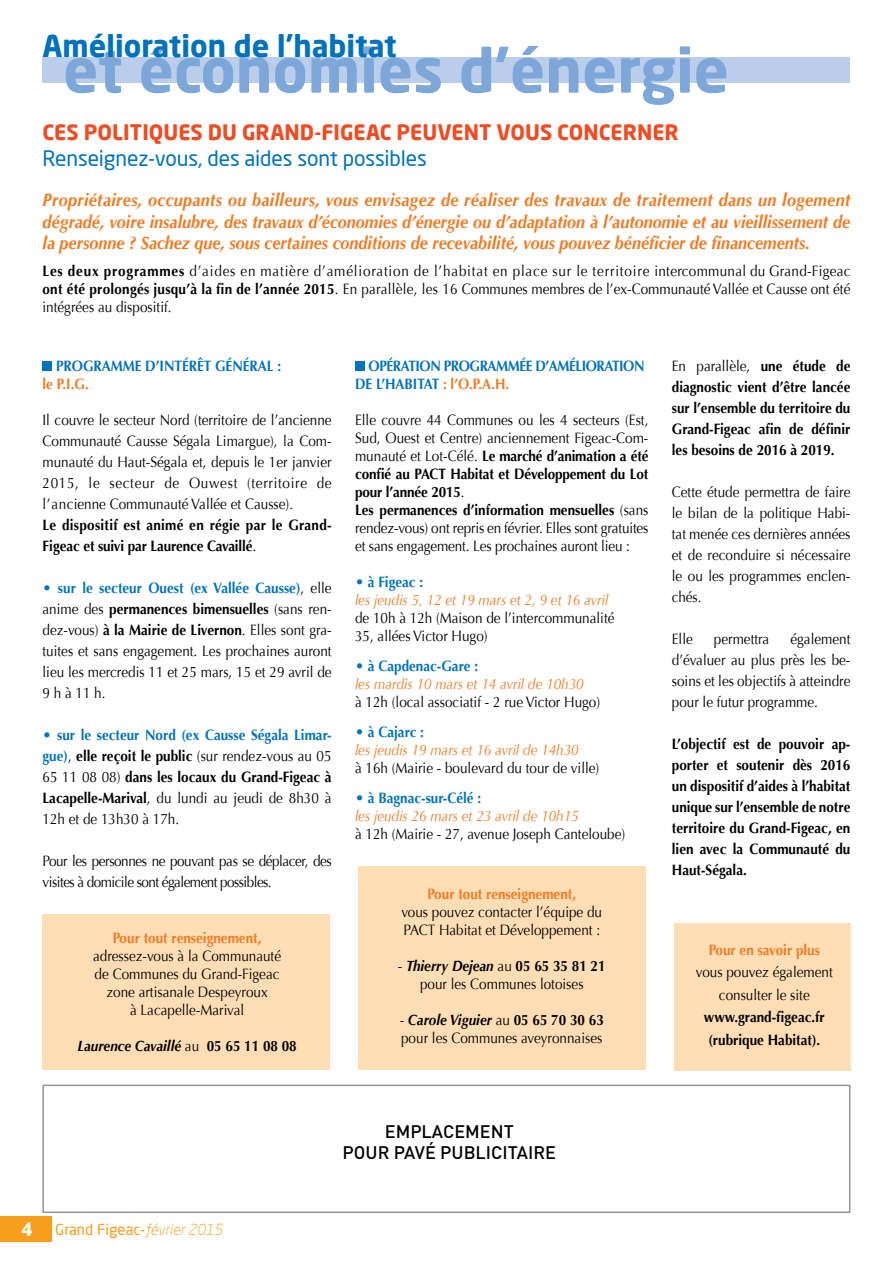
<style>
.page{position:relative;width:893px;height:1263px;background:#fff}
.page>*{position:absolute;margin:0;border:0;box-sizing:border-box;transform-origin:0 0}
.t1{font:700 60px "Neo Sans Pro";color:#7da7d8}
.t2{font:700 30px "Neo Sans Pro";color:#0072bc}
.t3{font:700 21px "Neo Sans Pro";color:#f04c23}
.t4{font:21px "Neo Sans Pro";letter-spacing:-.005em;color:#0072bc}
.t5{font:italic 700 18px/21.6px "Optima";color:#f47920;text-align:justify;scale:.9 1}
.t6{font:500 18px/21.6px "DIN";color:#000;text-align:center}
.t7{font:15px/21px "Optima";color:#000;text-align:justify;scale:.9 1}
.t8{font:700 15px/21px "Optima";color:#000;text-align:justify;scale:.9 1}
.t9{font:italic 15px "Optima";color:#f47920;scale:.9 1}
.t10{font:15px/21px "Optima";letter-spacing:-.035em;color:#000;scale:.9 1}
.t11{font:700 15px "Optima";color:#f47920;scale:.9 1}
.t12{font:700 15px/21px "Optima";letter-spacing:.02em;color:#000;scale:.9 1}
.t13{font:700 15px "Optima";color:#0072bc;scale:.9 1}
.t14{font:700 15px "Optima";color:#0072bc}
.t15{font:italic 700 15px "Optima";color:#000;scale:.9 1}
.t16{font:15px "Neo Sans Pro";color:#f99d1c}
.s1{font-weight:700}
.s2{font-weight:400}
.s3{color:#0072bc}
.s4{font-weight:700;color:#0072bc}
.s5{font-weight:400;font-style:normal}
.s6{font-style:normal}
.s7{font-weight:700;font-style:italic}
.s8{font-weight:700;font-size:18px;color:#fff}
.s9{font-weight:300;font-style:italic}
</style>
<div class="page">
<div style="left:43px;top:57px;width:807px;height:26px;background:#bacdea"></div>
<div style="left:0;top:1216px;width:51px;height:26px;background:#f99d1c"></div>
<div style="left:43px;top:914px;width:287px;height:156px;background:#ffdeb6"></div>
<div style="left:358px;top:867px;width:287px;height:203px;background:#ffdeb6"></div>
<div style="left:674px;top:923px;width:176px;height:147px;background:#ffdeb6"></div>
<div style="left:43px;top:361px;width:9px;height:10px;background:#0072bc"></div>
<div style="left:355px;top:361px;width:10px;height:10px;background:#0072bc"></div>
<div style="left:42px;top:1084px;width:808px;height:129px;border:2px solid #939598"></div>
<h2 class="t2" style="left:43px;top:27px;width:356px">Amélioration de l’habitat</h2>
<h1 class="t1" style="left:63px;top:32px;width:667px">et économies d’énergie</h1>
<h3 class="t3" style="left:43px;top:119px;width:13px">CES</h3>
<h3 class="t3" style="left:84px;top:119px;width:94px">POLITIQUES</h3>
<h3 class="t3" style="left:208px;top:119px;width:203px">DU GRAND-FIGEAC PEU</h3>
<h3 class="t3" style="left:437px;top:119px;width:151px">VENT VOUS CONCERNER</h3>
<h3 class="t4" style="left:43px;top:145px;width:386px">Renseignez-vous, des aides sont possibles</h3>
<p class="t5" style="left:43px;top:189px;width:899px">Propriétaires, occupants ou bailleurs, vous envisagez de réaliser des travaux de traitement dans un logement dégradé, voire insalubre, des travaux d’économies d’énergie ou d’adaptation à l’autonomie et au vieillissement de la personne ? Sachez que, sous certaines conditions de recevabilité, vous pouvez bénéficier de financements.</p>
<p class="t7" style="left:43px;top:262px;width:899px;line-height:18px"><span class="s1">Les deux programmes</span> d’aides en matière d’amélioration de l’habitat en place sur le territoire intercommunal du Grand-Figeac <span class="s1">ont été prolongés jusqu’à la fin de l’année 2015</span>. En parallèle, les 16 Communes membres de l’ex-Communauté Vallée et Causse ont été intégrées au dispositif.</p>
<p class="t13" style="left:56px;top:357px;width:21px">Programm</p>
<p class="t13" style="left:135px;top:357px;width:137px">e d’Intérêt Général</p>
<p class="t13" style="left:277px;top:357px;width:6px">:</p>
<p class="t11" style="left:43px;top:375px;width:53px">le P.I.G.</p>
<p class="t7" style="left:43px;top:410px;width:323px">Il couvre le secteur Nord (territoire de l’ancienne Communauté Causse Ségala Limargue), la Com&shy;munauté du Haut-Ségala et, depuis le 1er janvier 2015, le secteur de Ouwest (territoire de l’ancienne Communauté Vallée et Causse).</p>
<p class="t12" style="left:43px;top:515px;width:323px">Le dispositif est animé en régie par le Grand-<br>Figeac et suivi par Laurence Cavaillé<span class="s2">.</span></p>
<p class="t7" style="left:43px;top:578px;width:323px"><span class="s3">•</span> <span class="s4">sur le secteur Ouest (ex Vallée Causse)</span>, elle anime des <span class="s1">permanences bimensuelles</span> (sans ren&shy;dez-vous) <span class="s1">à la Mairie de Livernon</span>. Elles sont gra&shy;tuites et sans engagement. Les prochaines auront lieu les mercredis 11 et 25 mars, 15 et 29 avril de 9 h à 11 h.</p>
<p class="t7" style="left:43px;top:725px;width:323px"><span class="s3">•</span> <span class="s4">sur le secteur N ord (ex Causse Ségala Limar&shy;gue)</span>, <span class="s1">elle reçoit le public</span> (sur rendez-vous au 05<br>65 11 08 08) <span class="s1">dans les locaux du Grand-Figeac à Lacapelle-Marival</span>, du lundi au jeudi de 8h30 à 12h et de 13h30 à 17h.</p>
<p class="t10" style="left:43px;top:851px;width:323px">Pour les personnes ne pouvant pas se déplacer, des visites à domicile sont également possibles.</p>
<p class="t11" style="left:113px;top:929px;width:167px">Pour tout renseignement,</p>
<p class="t7" style="left:93px;top:947px;width:210px;line-height:18px;text-align:center">adressez-vous à la Communauté de Communes du Grand-Figeac zone artisanale Despeyroux<br>à Lacapelle-Marival</p>
<p class="t15" style="left:77px;top:1037px;width:245px">Laurence Cavaillé <span class="s5">au</span> <span class="s6">05 65 11 08 08</span></p>
<p class="t13" style="left:369px;top:357px;width:37px">Opératio</p>
<p class="t13" style="left:430px;top:357px;width:29px">n Programm</p>
<p class="t13" style="left:519px;top:357px;width:67px">ée d’Amélioratio</p>
<p class="t13" style="left:634px;top:357px;width:13px">n</p>
<p class="t13" style="left:355px;top:375px;width:71px">de l’Habitat</p>
<p class="t11" style="left:443px;top:375px;width:75px">: l’O.P.A.H.</p>
<p class="t7" style="left:355px;top:411px;width:327px;line-height:18px;text-align:left">Elle couvre 44 Communes ou les 4 secteurs (Est, Sud, Ouest et Centre) anciennement Figeac-Com&shy;munauté et Lot-Célé. <span class="s1">Le marché d’animation a été confié au PACT Habitat et Développement du Lot pour l’année 2015</span>.<br><span class="s1">Les permanences d’information mensuelles</span> (sans rendez-vous) ont repris en février. Elles sont gratuites et sans engagement. Les prochaines auront lieu :</p>
<p class="t14" style="left:355px;top:573px;width:70px">• à Figeac :</p>
<p class="t9" style="left:355px;top:591px;width:283px">les jeudis 5, 12 et 19 mars et 2, 9 et 16 avril</p>
<p class="t7" style="left:355px;top:609px;width:290px;line-height:18px">de 10h à 12h (Maison de l’intercommunalité<br>35, allées Victor Hugo)</p>
<p class="t14" style="left:355px;top:657px;width:125px">• à Capdenac-Gare :</p>
<p class="t9" style="left:355px;top:675px;width:256px">les mardis 10 mars et 14 avril de 10h30</p>
<p class="t7" style="left:355px;top:692px;width:274px">à 12h (local associatif - 2 rue Victor Hugo)</p>
<p class="t14" style="left:355px;top:723px;width:70px">• à Cajarc :</p>
<p class="t9" style="left:355px;top:741px;width:250px">les jeudis 19 mars et 16 avril de 14h30</p>
<p class="t7" style="left:355px;top:758px;width:273px">à 16h (Mairie - boulevard du tour de ville)</p>
<p class="t14" style="left:355px;top:789px;width:128px">• à Bagnac-sur-Célé :</p>
<p class="t9" style="left:355px;top:807px;width:250px">les jeudis 26 mars et 23 avril de 10h15</p>
<p class="t7" style="left:355px;top:824px;width:302px">à 12h (Mairie - 27, avenue Joseph Canteloube)</p>
<p class="t11" style="left:427px;top:885px;width:167px">Pour tout renseignement,</p>
<p class="t7" style="left:401px;top:903px;width:224px;line-height:18px">vous pouvez contacter l’équipe du<br>PACT Habitat et Développement :</p>
<p class="t7" style="left:398px;top:957px;width:232px;line-height:18px;text-align:center">- <span class="s7">Thierry Dejean</span> au <span class="s1">05 65 35 81 21 </span>pour les Communes lotoises</p>
<p class="t7" style="left:400px;top:1011px;width:228px;line-height:18px">- <span class="s7">Carole Viguier</span> au <span class="s1">05 65 70 30 63 </span>pour les Communes aveyronnaises</p>
<p class="t8" style="left:672px;top:356px;width:200px"><span class="s2">En parallèle,</span> une étude de diagnostic vient d’être lancée sur l’ensemble du territoire du Grand-Figeac afin de définir les besoins de 2016 à 2019.</p>
<p class="t7" style="left:672px;top:482px;width:200px">Cette étude permettra de faire le bilan de la politique Habi&shy;tat menée ces dernières années et de reconduire si nécessaire le ou les programmes enclen&shy;chés.</p>
<p class="t7" style="left:672px;top:629px;width:25px">Elle</p>
<p class="t7" style="left:714px;top:629px;width:63px">permettra</p>
<p class="t7" style="left:672px;top:629px;width:200px;text-indent:119px">également d’évaluer au plus près les be&shy;soins et les objectifs à atteindre pour le futur programme.</p>
<p class="t8" style="left:672px;top:734px;width:200px">L’objectif est de pouvoir ap&shy;porter et soutenir dès 2016 un dispositif d’aides à l’habitat unique sur l’ensemble de notre territoire du Grand-Figeac, en lien avec la Communauté du Haut-Ségala.</p>
<p class="t11" style="left:709px;top:941px;width:125px">Pour en savoir plus</p>
<p class="t7" style="left:696px;top:961px;width:154px;line-height:22.5px;text-align:center">vous pouvez également consulter le site</p>
<p class="t8" style="left:704px;top:1006px;width:136px;line-height:22.5px;text-align:center">www.grand-figeac.fr (rubrique Habitat).</p>
<p class="t16" style="left:21px;top:1220px;width:203px"><span class="s8">4</span> Grand Figeac-<span class="s9">février 2015</span></p>
<p class="t6" style="left:343px;top:1119px;width:215px">EMPLACEMENT<br>POUR PAVÉ PUBLICITAIRE</p>
</div>
